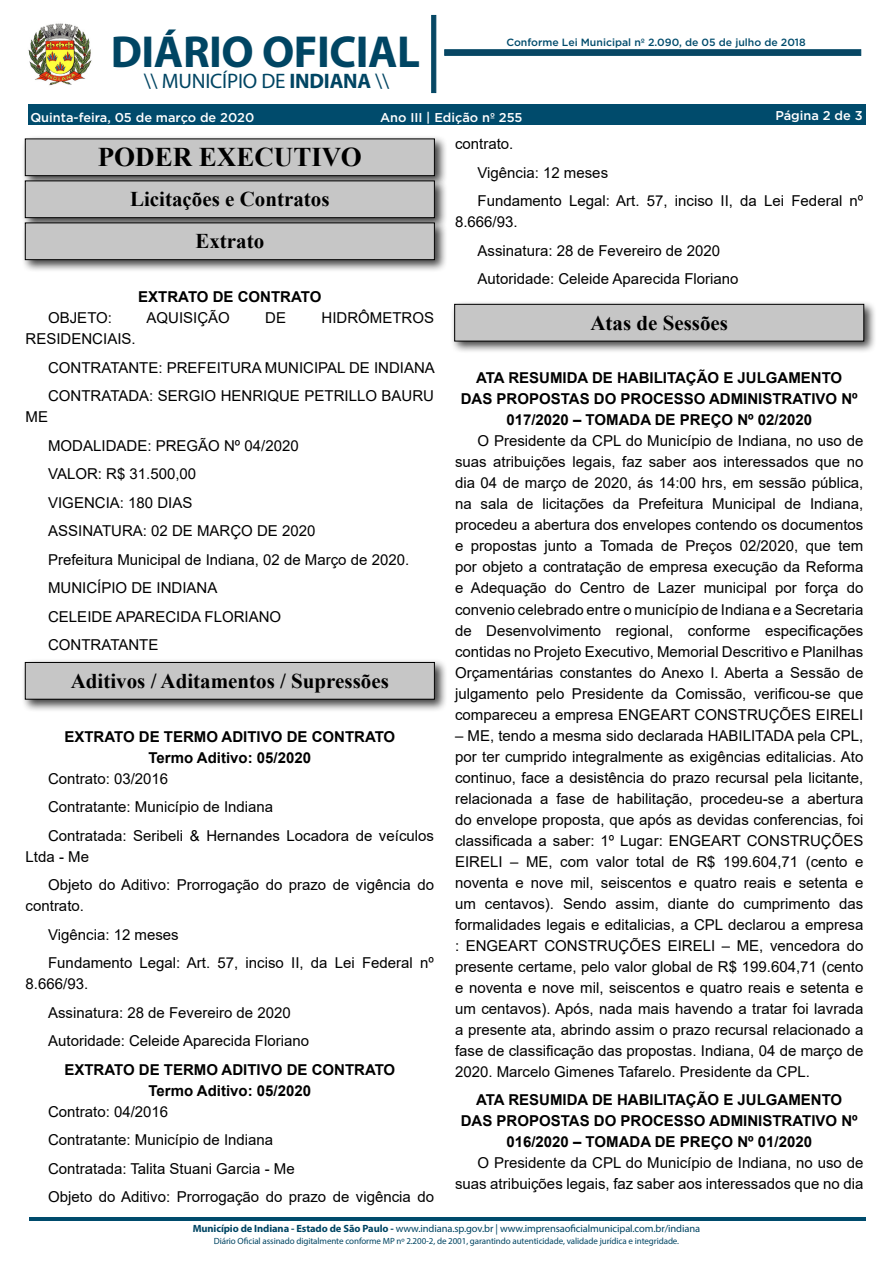
<style>
.page{position:relative;width:893px;height:1263px;background:#fff}
.page>*{position:absolute;margin:0;border:0;box-sizing:border-box;transform-origin:0 0}
.t1{font:700 45px "Myriad Pro";letter-spacing:-.01em;color:#004563}
.t2{font:700 27px "Times New Roman";color:#000}
.t3{font:700 21px "Times New Roman";color:#000}
.t4{font:21px "Myriad Pro";letter-spacing:-.01em;color:#004563}
._2_-_Corpo{font:15px/21px "Arial";color:#000}
._1_-_Cabeçalho{font:700 15px/21px "Arial";color:#000;text-align:center}
.t5{font:500 12.75px "Gotham";color:#fff}
.t6{font:10.5px "Myriad Pro";letter-spacing:-.01em;color:#004563}
.t7{font:500 10.5px "Gotham";color:#004b6c}
.t8{font:9px "Myriad Pro";letter-spacing:-.01em;color:#004563}
.s1{font-weight:700}
</style>
<div class="page">
<div style="left:28px;top:104px;width:837px;height:21px;background:#004b6c"></div>
<img style="left:28px;top:23px;width:64px;height:63px">
<svg style="left:431px;top:15px;width:5px;height:78px"></svg>
<svg style="left:444px;top:50px;width:417px;height:6px;background:#094965"></svg>
<hr style="left:29px;top:1218px;width:836px;height:3px;background:#004b6c">
<div style="left:21px;top:135px;width:426px;height:54px;background:#000;opacity:.75"></div>
<div style="left:25px;top:139px;width:409px;height:37px;background:#c6c6c6"></div>
<div style="left:25px;top:139px;width:410px;height:37px;border:1px solid #000"></div>
<div style="left:21px;top:177px;width:426px;height:54px;background:#000;opacity:.75"></div>
<div style="left:25px;top:181px;width:409px;height:37px;background:#c6c6c6"></div>
<div style="left:25px;top:181px;width:410px;height:37px;border:1px solid #000"></div>
<div style="left:21px;top:219px;width:426px;height:54px;background:#000;opacity:.75"></div>
<div style="left:25px;top:223px;width:409px;height:37px;background:#c6c6c6"></div>
<div style="left:25px;top:223px;width:410px;height:37px;border:1px solid #000"></div>
<div style="left:21px;top:658px;width:426px;height:54px;background:#000;opacity:.75"></div>
<div style="left:25px;top:662px;width:409px;height:37px;background:#c6c6c6"></div>
<div style="left:25px;top:662px;width:410px;height:38px;border:1px solid #000"></div>
<div style="left:451px;top:300px;width:426px;height:54px;background:#000;opacity:.75"></div>
<div style="left:455px;top:304px;width:409px;height:37px;background:#c6c6c6"></div>
<div style="left:454px;top:304px;width:410px;height:37px;border:1px solid #000"></div>
<h1 class="t1" style="left:111px;top:23px;width:311px">DIÁRIO OFICIAL</h1>
<h3 class="t4" style="left:144px;top:68px;width:247px">\\ MUNICÍPIO DE <span class="s1">INDIANA</span> \\</h3>
<p class="t7" style="left:506px;top:35px;width:301px">Conforme Lei Municipal nº 2.090, de 05 de julho de 2018</p>
<p class="t5" style="left:30px;top:109px;width:225px">Quinta-feira, 05 de março de 2020</p>
<p class="t5" style="left:380px;top:109px;width:144px">Ano III | Edição nº 255</p>
<p class="t5" style="left:775px;top:107px;width:89px">Página 2 de 3</p>
<p class="t2" style="left:98px;top:138px;width:266px">PODER EXECUTIVO</p>
<p class="t3" style="left:130px;top:184px;width:201px">Licitações e Contratos</p>
<p class="t3" style="left:195px;top:226px;width:70px">Extrato</p>
<p class="_2_-_Corpo" style="left:455px;top:134px;width:60px">contrato.</p>
<p class="_2_-_Corpo" style="left:477px;top:162px;width:132px">Vigência: 12 meses</p>
<p class="_2_-_Corpo" style="left:455px;top:191px;width:410px;text-indent:22px">Fundamento Legal: Art. 57, inciso II, da Lei Federal nº<br>8.666/93.</p>
<p class="_2_-_Corpo" style="left:477px;top:240px;width:244px">Assinatura: 28 de Fevereiro de 2020</p>
<p class="_2_-_Corpo" style="left:477px;top:269px;width:262px">Autoridade: Celeide Aparecida Floriano</p>
<p class="t3" style="left:590px;top:308px;width:139px">Atas de Sessões</p>
<p class="_1_-_Cabeçalho" style="left:138px;top:286px;width:185px">EXTRATO DE CONTRATO</p>
<p class="_2_-_Corpo" style="left:48px;top:307px;width:65px">OBJETO:</p>
<p class="_2_-_Corpo" style="left:147px;top:307px;width:85px">AQUISIÇÃO</p>
<p class="_2_-_Corpo" style="left:265px;top:307px;width:22px">DE</p>
<p class="_2_-_Corpo" style="left:321px;top:307px;width:114px">HIDRÔMETROS</p>
<p class="_2_-_Corpo" style="left:26px;top:328px;width:112px">RESIDENCIAIS.</p>
<p class="_2_-_Corpo" style="left:48px;top:357px;width:388px">CONTRATANTE: PREFEITURA MUNICIPAL DE INDIANA</p>
<p class="_2_-_Corpo" style="left:48px;top:385px;width:387px">CONTRATADA: SERGIO HENRIQUE PETRILLO BAURU</p>
<p class="_2_-_Corpo" style="left:26px;top:406px;width:24px">ME</p>
<p class="_2_-_Corpo" style="left:48px;top:435px;width:252px">MODALIDADE: PREGÃO Nº 04/2020</p>
<p class="_2_-_Corpo" style="left:48px;top:463px;width:150px">VALOR: R$ 31.500,00</p>
<p class="_2_-_Corpo" style="left:48px;top:492px;width:146px">VIGENCIA: 180 DIAS</p>
<p class="_2_-_Corpo" style="left:48px;top:520px;width:269px">ASSINATURA: 02 DE MARÇO DE 2020</p>
<p class="_2_-_Corpo" style="left:48px;top:549px;width:363px">Prefeitura Municipal de Indiana, 02 de Março de 2020.</p>
<p class="_2_-_Corpo" style="left:48px;top:577px;width:171px">MUNICÍPIO DE INDIANA</p>
<p class="_2_-_Corpo" style="left:48px;top:606px;width:235px">CELEIDE APARECIDA FLORIANO</p>
<p class="_2_-_Corpo" style="left:48px;top:634px;width:112px">CONTRATANTE</p>
<p class="t3" style="left:71px;top:666px;width:320px">Aditivos / Aditamentos / Supressões</p>
<p class="_1_-_Cabeçalho" style="left:64px;top:726px;width:332px">EXTRATO DE TERMO ADITIVO DE CONTRATO</p>
<p class="_1_-_Cabeçalho" style="left:149px;top:747px;width:164px">Termo Aditivo: 05/2020</p>
<p class="_2_-_Corpo" style="left:48px;top:768px;width:122px">Contrato: 03/2016</p>
<p class="_2_-_Corpo" style="left:48px;top:796px;width:227px">Contratante: Município de Indiana</p>
<p class="_2_-_Corpo" style="left:26px;top:825px;width:410px;text-indent:23px">Contratada: Seribeli &amp; Hernandes Locadora de veículos<br>Ltda - Me</p>
<p class="_2_-_Corpo" style="left:26px;top:874px;width:410px;text-indent:23px">Objeto do Aditivo: Prorrogação do prazo de vigência do contrato.</p>
<p class="_2_-_Corpo" style="left:48px;top:924px;width:132px">Vigência: 12 meses</p>
<p class="_2_-_Corpo" style="left:26px;top:952px;width:410px;text-indent:23px">Fundamento Legal: Art. 57, inciso II, da Lei Federal nº<br>8.666/93.</p>
<p class="_2_-_Corpo" style="left:48px;top:1002px;width:244px">Assinatura: 28 de Fevereiro de 2020</p>
<p class="_2_-_Corpo" style="left:48px;top:1030px;width:262px">Autoridade: Celeide Aparecida Floriano</p>
<p class="_1_-_Cabeçalho" style="left:64px;top:1059px;width:332px">EXTRATO DE TERMO ADITIVO DE CONTRATO</p>
<p class="_1_-_Cabeçalho" style="left:149px;top:1080px;width:164px">Termo Aditivo: 05/2020</p>
<p class="_2_-_Corpo" style="left:48px;top:1101px;width:122px">Contrato: 04/2016</p>
<p class="_2_-_Corpo" style="left:48px;top:1129px;width:227px">Contratante: Município de Indiana</p>
<p class="_2_-_Corpo" style="left:48px;top:1158px;width:248px">Contratada: Talita Stuani Garcia - Me</p>
<p class="_2_-_Corpo" style="left:48px;top:1186px;width:387px">Objeto do Aditivo: Prorrogação do prazo de vigência do</p>
<p class="_1_-_Cabeçalho" style="left:461px;top:368px;width:398px">ATA RESUMIDA DE HABILITAÇÃO E JULGAMENTO<br>DAS PROPOSTAS DO PROCESSO ADMINISTRATIVO Nº<br>017/2020 – TOMADA DE PREÇO Nº 02/2020</p>
<p class="_2_-_Corpo" style="left:455px;top:431px;width:410px;text-align:justify;text-indent:22px">O Presidente da CPL do Município de Indiana, no uso de suas atribuições legais, faz saber aos interessados que no dia 04 de março de 2020, ás 14:00 hrs, em sessão pública, na sala de licitações da Prefeitura Municipal de Indiana, procedeu a abertura dos envelopes contendo os documentos e propostas junto a Tomada de Preços 02/2020, que tem por objeto a contratação de empresa execução da Reforma e Adequação do Centro de Lazer municipal por força do convenio celebrado entre o município de Indiana e a Secretaria de Desenvolvimento regional, conforme especificações contidas no Projeto Executivo, Memorial Descritivo e Planilhas Orçamentárias constantes do Anexo I. Aberta a Sessão de julgamento pelo Presidente da Comissão, verificou-se que compareceu a empresa ENGEART CONSTRUÇÕES EIRELI</p>
<p class="_2_-_Corpo" style="left:455px;top:725px;width:410px;text-align:justify">– ME, tendo a mesma sido declarada HABILITADA pela CPL, por ter cumprido integralmente as exigências editalicias. Ato continuo, face a desistência do prazo recursal pela licitante, relacionada a fase de habilitação, procedeu-se a abertura do envelope proposta, que após as devidas conferencias, foi classificada a saber: 1º Lugar: ENGEART CONSTRUÇÕES EIRELI – ME, com valor total de R$ 199.604,71 (cento e noventa e nove mil, seiscentos e quatro reais e setenta e um centavos). Sendo assim, diante do cumprimento das formalidades legais e editalicias, a CPL declarou a empresa : ENGEART CONSTRUÇÕES EIRELI – ME, vencedora do presente certame, pelo valor global de R$ 199.604,71 (cento e noventa e nove mil, seiscentos e quatro reais e setenta e um centavos). Após, nada mais havendo a tratar foi lavrada a presente ata, abrindo assim o prazo recursal relacionado a fase de classificação das propostas. Indiana, 04 de março de 2020. Marcelo Gimenes Tafarelo. Presidente da CPL.</p>
<p class="_1_-_Cabeçalho" style="left:461px;top:1089px;width:398px">ATA RESUMIDA DE HABILITAÇÃO E JULGAMENTO<br>DAS PROPOSTAS DO PROCESSO ADMINISTRATIVO Nº<br>016/2020 – TOMADA DE PREÇO Nº 01/2020</p>
<p class="_2_-_Corpo" style="left:455px;top:1152px;width:410px;text-align:right">O Presidente da CPL do Município de Indiana, no uso de suas atribuições legais, faz saber aos interessados que no dia</p>
<p class="t6" style="left:193px;top:1222px;width:509px"><span class="s1">Município de Indiana - Estado de São Paulo -</span> www.indiana.sp.gov.br | www.imprensaoficialmunicipal.com.br/indiana</p>
<p class="t8" style="left:214px;top:1236px;width:467px">Diário Oficial assinado digitalmente conforme MP nº 2.200-2, de 2001, garantindo autenticidade, validade jurídica e integridade.</p>
</div>
